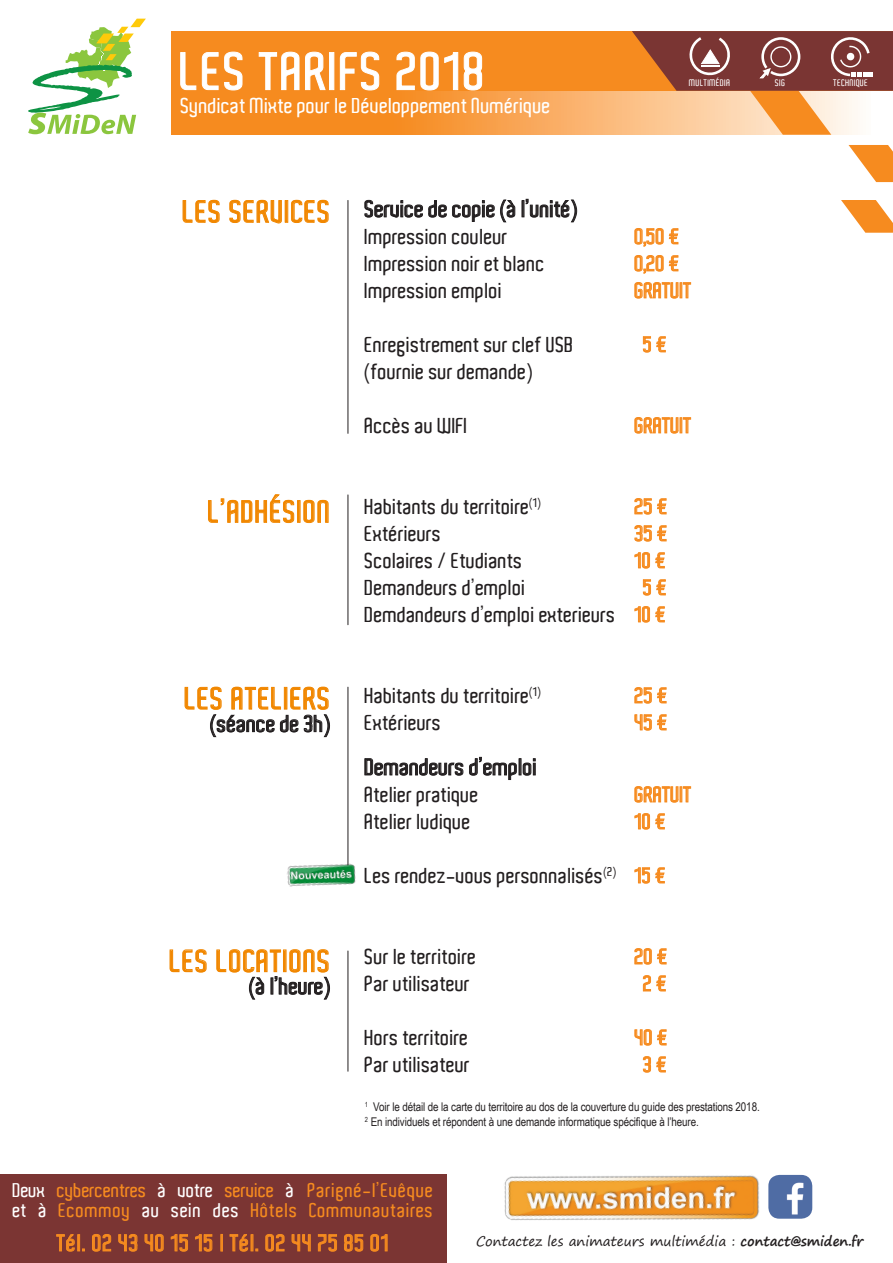
<style>
.page{position:relative;width:893px;height:1263px;background:#fff}
.page>*{position:absolute;margin:0;border:0;box-sizing:border-box;transform-origin:0 0}
.t1{font:600 51px "Aldo";letter-spacing:.03em;color:#fff}
.t2{font:600 30px "Aldo";letter-spacing:.03em;color:#f18700}
.t3{font:600 22.5px "Aldo";color:#231f20}
.Titre_de_liste{font:600 22.5px "Aldo";letter-spacing:.03em;color:#f68b1f}
.t4{font:600 21px "Aldo";color:#231f20}
.t5{font:600 21px "Aldo";color:#f68b1f}
.Titre_de_liste-2{font:600 20.85px "Aldo";color:#fff}
.Titre_de_liste-3{font:600 19.35px/19.4px "Aldo";letter-spacing:.03em;color:#f68b1f}
.t6{font:13.5px "Segoe Print";letter-spacing:-.01em;color:#231f20}
.t7{font:12px "Arial Narrow";letter-spacing:-.01em;color:#231f20}
.Titre_de_liste-4{font:600 9.15px "Aldo";letter-spacing:.03em;color:#fff}
.s1{color:#f68b1f}
.s2{color:#fff}
.s3{font-weight:700}
</style>
<div class="page">
<svg style="left:171px;top:91px;width:461px;height:43px;background:#f79839"></svg>
<div style="left:171px;top:31px;width:722px;height:60px;background:#f68b1f"></div>
<svg style="left:841px;top:200px;width:52px;height:33px"></svg>
<svg style="left:848px;top:145px;width:45px;height:37px"></svg>
<svg style="left:180px;top:51px;width:63px;height:40px"></svg>
<svg style="left:258px;top:51px;width:68px;height:40px"></svg>
<div style="left:329px;top:52px;width:5px;height:38px;border:1px solid #fff"></div>
<svg style="left:339px;top:51px;width:41px;height:40px"></svg>
<svg style="left:396px;top:51px;width:87px;height:40px"></svg>
<svg style="left:28px;top:19px;width:118px;height:115px"></svg>
<svg style="left:632px;top:31px;width:261px;height:104px;background:#bd846a"></svg>
<svg style="left:364px;top:200px;width:151px;height:22px"></svg>
<svg style="left:522px;top:199px;width:55px;height:23px"></svg>
<svg style="left:635px;top:228px;width:28px;height:18px"></svg>
<svg style="left:669px;top:228px;width:9px;height:16px"></svg>
<svg style="left:635px;top:255px;width:28px;height:18px"></svg>
<svg style="left:669px;top:255px;width:9px;height:16px"></svg>
<svg style="left:635px;top:282px;width:56px;height:16px"></svg>
<svg style="left:643px;top:336px;width:23px;height:16px"></svg>
<svg style="left:635px;top:417px;width:56px;height:16px"></svg>
<svg style="left:635px;top:498px;width:31px;height:16px"></svg>
<svg style="left:635px;top:525px;width:31px;height:16px"></svg>
<svg style="left:635px;top:552px;width:30px;height:16px"></svg>
<svg style="left:643px;top:579px;width:23px;height:16px"></svg>
<svg style="left:635px;top:606px;width:30px;height:16px"></svg>
<svg style="left:635px;top:687px;width:31px;height:16px"></svg>
<svg style="left:635px;top:714px;width:31px;height:16px"></svg>
<svg style="left:364px;top:758px;width:99px;height:18px"></svg>
<svg style="left:469px;top:757px;width:66px;height:23px"></svg>
<svg style="left:635px;top:786px;width:56px;height:16px"></svg>
<svg style="left:635px;top:813px;width:30px;height:16px"></svg>
<svg style="left:635px;top:867px;width:30px;height:16px"></svg>
<svg style="left:635px;top:948px;width:31px;height:16px"></svg>
<svg style="left:643px;top:975px;width:23px;height:16px"></svg>
<svg style="left:635px;top:1029px;width:31px;height:16px"></svg>
<svg style="left:643px;top:1056px;width:23px;height:16px"></svg>
<svg style="left:182px;top:199px;width:38px;height:24px"></svg>
<svg style="left:229px;top:199px;width:53px;height:25px"></svg>
<svg style="left:291px;top:199px;width:38px;height:24px"></svg>
<svg style="left:208px;top:494px;width:87px;height:29px"></svg>
<div style="left:297px;top:500px;width:3px;height:23px;border:1px solid #f18700"></div>
<svg style="left:303px;top:499px;width:26px;height:24px"></svg>
<svg style="left:184px;top:686px;width:146px;height:51px"></svg>
<svg style="left:169px;top:949px;width:38px;height:24px"></svg>
<svg style="left:216px;top:949px;width:114px;height:51px"></svg>
<hr style="left:348px;top:200px;width:1px;height:233px;background:#231f20">
<hr style="left:348px;top:495px;width:1px;height:130px;background:#231f20">
<hr style="left:348px;top:687px;width:1px;height:186px;background:#231f20">
<hr style="left:348px;top:951px;width:1px;height:120px;background:#231f20">
<div style="left:0;top:1175px;width:446px;height:88px;background:#7b3533"></div>
<svg style="left:56px;top:1234px;width:19px;height:18px"></svg>
<div style="left:77px;top:1234px;width:3px;height:17px;border:1px solid #f68b1f"></div>
<svg style="left:92px;top:1234px;width:19px;height:18px"></svg>
<svg style="left:118px;top:1234px;width:20px;height:18px"></svg>
<svg style="left:144px;top:1234px;width:20px;height:18px"></svg>
<svg style="left:171px;top:1234px;width:17px;height:18px"></svg>
<svg style="left:195px;top:1234px;width:17px;height:18px"></svg>
<svg style="left:221px;top:1234px;width:2px;height:17px"></svg>
<svg style="left:229px;top:1234px;width:29px;height:18px"></svg>
<svg style="left:265px;top:1234px;width:20px;height:18px"></svg>
<svg style="left:291px;top:1234px;width:20px;height:17px"></svg>
<svg style="left:318px;top:1234px;width:19px;height:18px"></svg>
<svg style="left:344px;top:1234px;width:19px;height:18px"></svg>
<svg style="left:370px;top:1234px;width:18px;height:18px"></svg>
<img style="left:504px;top:1175px;width:255px;height:45px">
<img style="left:768px;top:1175px;width:44px;height:44px">
<img style="left:287px;top:860px;width:69px;height:27px">
<p class="t1" style="left:181px;top:43px;width:307px">LES TARIFS 2018</p>
<p class="Titre_de_liste-2" style="left:181px;top:94px;width:372px">Syndicat Mixte pour le Développement Numérique</p>
<p class="Titre_de_liste-4" style="left:689px;top:78px;width:43px">MULTIMÉDIA</p>
<p class="Titre_de_liste-4" style="left:775px;top:78px;width:12px">SIG</p>
<p class="Titre_de_liste-4" style="left:834px;top:78px;width:36px">TECHNIQUE</p>
<p class="t2" style="left:183px;top:195px;width:149px">LES SERVICES</p>
<p class="t3" style="left:365px;top:196px;width:215px">Service de copie (à l’unité)</p>
<p class="t4" style="left:365px;top:225px;width:145px">Impression couleur</p>
<p class="t5" style="left:635px;top:225px;width:47px">0,50 €</p>
<p class="t4" style="left:365px;top:252px;width:182px">Impression noir et blanc</p>
<p class="t5" style="left:635px;top:252px;width:47px">0,20 €</p>
<p class="t4" style="left:365px;top:279px;width:139px">Impression emploi</p>
<p class="t5" style="left:635px;top:279px;width:59px">GRATUIT</p>
<p class="t4" style="left:365px;top:333px;width:211px">Enregistrement sur clef USB</p>
<p class="t5" style="left:643px;top:333px;width:25px">5 €</p>
<p class="t4" style="left:365px;top:360px;width:170px">(fournie sur demande)</p>
<p class="t4" style="left:365px;top:414px;width:105px">Accès au WIFI</p>
<p class="t5" style="left:635px;top:414px;width:59px">GRATUIT</p>
<p class="t2" style="left:209px;top:495px;width:124px">L’ADHÉSION</p>
<p class="t4" style="left:365px;top:495px;width:178px">Habitants du territoire<sup>(1)</sup></p>
<p class="t5" style="left:635px;top:495px;width:35px">25 €</p>
<p class="t4" style="left:365px;top:522px;width:78px">Extérieurs</p>
<p class="t5" style="left:635px;top:522px;width:35px">35 €</p>
<p class="t4" style="left:365px;top:549px;width:160px">Scolaires / Etudiants</p>
<p class="t5" style="left:635px;top:549px;width:33px">10 €</p>
<p class="t4" style="left:365px;top:576px;width:162px">Demandeurs d’emploi</p>
<p class="t5" style="left:643px;top:576px;width:25px">5 €</p>
<p class="t4" style="left:365px;top:603px;width:303px">Demdandeurs d’emploi exterieurs <span class="s1">10 €</span></p>
<p class="t2" style="left:185px;top:682px;width:147px">LES ATELIERS</p>
<p class="t3" style="left:211px;top:711px;width:122px">(séance de 3h)</p>
<p class="t4" style="left:365px;top:684px;width:178px">Habitants du territoire<sup>(1)</sup></p>
<p class="t5" style="left:635px;top:684px;width:35px">25 €</p>
<p class="t4" style="left:365px;top:711px;width:78px">Extérieurs</p>
<p class="t5" style="left:635px;top:711px;width:35px">45 €</p>
<p class="t3" style="left:365px;top:754px;width:174px">Demandeurs d’emploi</p>
<p class="t4" style="left:365px;top:783px;width:116px">Atelier pratique</p>
<p class="t5" style="left:635px;top:783px;width:59px">GRATUIT</p>
<p class="t4" style="left:365px;top:810px;width:108px">Atelier ludique</p>
<p class="t5" style="left:635px;top:810px;width:33px">10 €</p>
<p class="t4" style="left:365px;top:864px;width:303px">Les rendez-vous personnalisés<sup>(2)</sup> <span class="s1">15 €</span></p>
<p class="t2" style="left:170px;top:944px;width:162px">LES LOCATIONS</p>
<p class="t3" style="left:249px;top:973px;width:83px">(à l’heure)</p>
<p class="t4" style="left:365px;top:945px;width:113px">Sur le territoire</p>
<p class="t5" style="left:635px;top:945px;width:35px">20 €</p>
<p class="t4" style="left:365px;top:972px;width:107px">Par utilisateur</p>
<p class="t5" style="left:643px;top:972px;width:25px">2 €</p>
<p class="t4" style="left:365px;top:1026px;width:105px">Hors territoire</p>
<p class="t5" style="left:635px;top:1026px;width:35px">40 €</p>
<p class="t4" style="left:365px;top:1053px;width:107px">Par utilisateur</p>
<p class="t5" style="left:643px;top:1053px;width:26px">3 €</p>
<p class="t7" style="left:365px;top:1098px;width:396px"><sup>1</sup> Voir le détail de la carte du territoire au dos de la couverture du guide des prestations 2018.</p>
<p class="t7" style="left:365px;top:1113px;width:335px"><sup>2</sup> En individuels et répondent à une demande informatique spécifique à l’heure.</p>
<p class="Titre_de_liste-3" style="left:13px;top:1181px;width:422px"><span class="s2">Deux</span> cybercentres <span class="s2">à votre</span> service <span class="s2">à</span> Parigné-l’Evêque <span class="s2">et à</span> Ecommoy <span class="s2">au sein des</span> Hôtels Communautaires</p>
<p class="Titre_de_liste" style="left:57px;top:1230px;width:334px">Tél. 02 43 40 15 15 | Tél. 02 44 75 85 01</p>
<p class="t6" style="left:476px;top:1229px;width:389px">Contactez les animateurs multimédia : <span class="s3">contact@smiden.fr</span></p>
</div>
